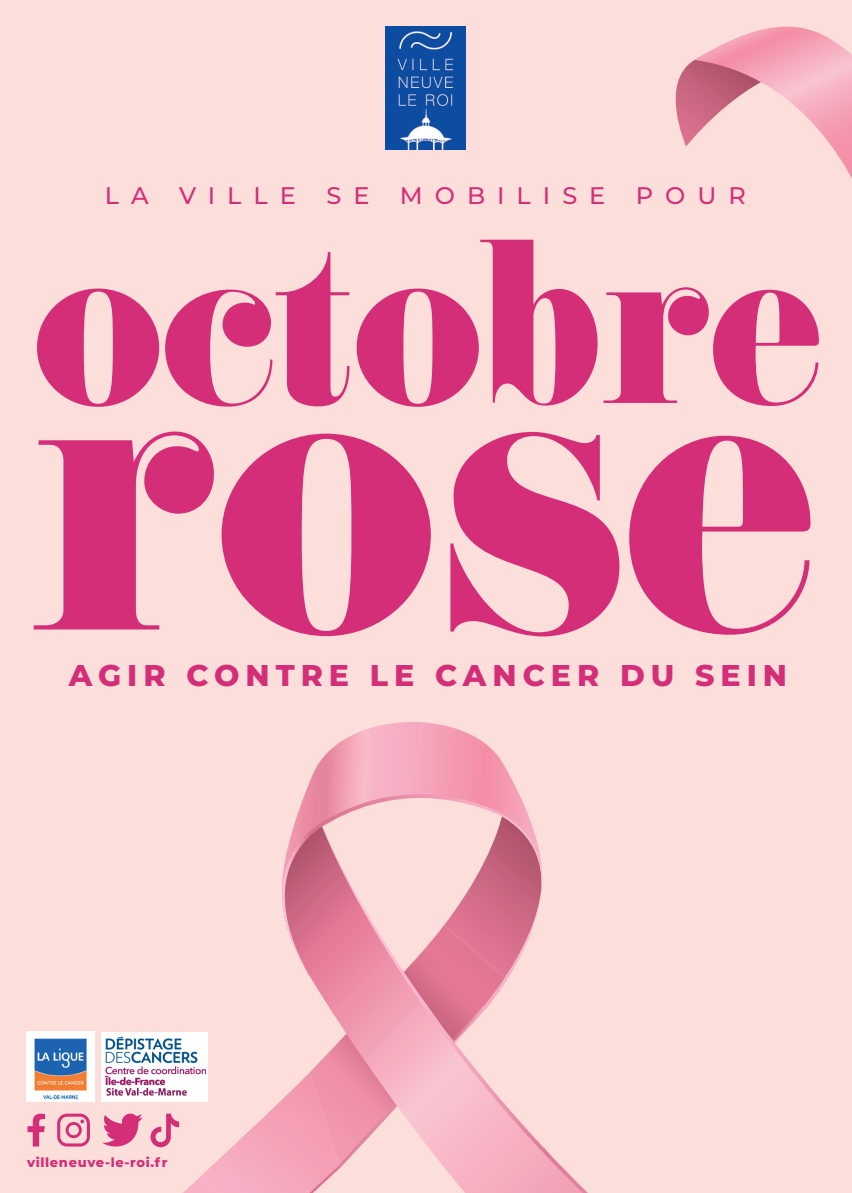
<style>
.page{position:relative;width:852px;height:1193px;background:#fff}
.page>*{position:absolute;margin:0;border:0;box-sizing:border-box;transform-origin:0 0}
.t1{font:800 30px "Montserrat";letter-spacing:.2em;color:#d52e78}
.t2{font:500 24px "Montserrat";letter-spacing:.5em;color:#d52e78}
.t3{font:800 13px "Montserrat";letter-spacing:.05em;color:#d52e78}
</style>
<div class="page">
<div style="left:0;top:0;width:851px;height:1193px;background:#fcdedb"></div>
<svg style="left:37px;top:289px;width:122px;height:118px"></svg>
<svg style="left:165px;top:252px;width:184px;height:155px"></svg>
<svg style="left:356px;top:240px;width:241px;height:167px"></svg>
<svg style="left:603px;top:287px;width:215px;height:119px"></svg>
<img style="left:385px;top:27px;width:80px;height:122px">
<svg style="left:34px;top:431px;width:180px;height:198px"></svg>
<svg style="left:221px;top:434px;width:210px;height:202px;fill:#d52e78"></svg>
<svg style="left:450px;top:432px;width:169px;height:204px"></svg>
<svg style="left:629px;top:436px;width:181px;height:199px"></svg>
<svg style="left:153px;top:1101px;width:91px;height:92px"></svg>
<svg style="left:305px;top:722px;width:214px;height:72px"></svg>
<svg style="left:244px;top:976px;width:77px;height:217px"></svg>
<svg style="left:321px;top:875px;width:267px;height:318px"></svg>
<svg style="left:282px;top:794px;width:260px;height:182px"></svg>
<svg style="left:675px;top:27px;width:176px;height:150px"></svg>
<svg style="left:28px;top:1113px;width:151px;height:35px"></svg>
<div style="left:102px;top:1031px;width:106px;height:70px;background:#fff"></div>
<img style="left:105px;top:1036px;width:100px;height:60px">
<img style="left:27px;top:1031px;width:67px;height:70px">
<p class="t2" style="left:105px;top:179px;width:45px">L A</p>
<p class="t2" style="left:179px;top:179px;width:118px">VILLE</p>
<p class="t2" style="left:326px;top:179px;width:44px">S E</p>
<p class="t2" style="left:400px;top:179px;width:207px">MOBILISE</p>
<p class="t2" style="left:635px;top:179px;width:111px">POUR</p>
<p class="t1" style="left:69px;top:653px;width:719px">AGIR CONTRE LE CANCER DU SEIN</p>
<p class="t3" style="left:27px;top:1153px;width:142px">villeneuve-le-roi.fr</p>
</div>
